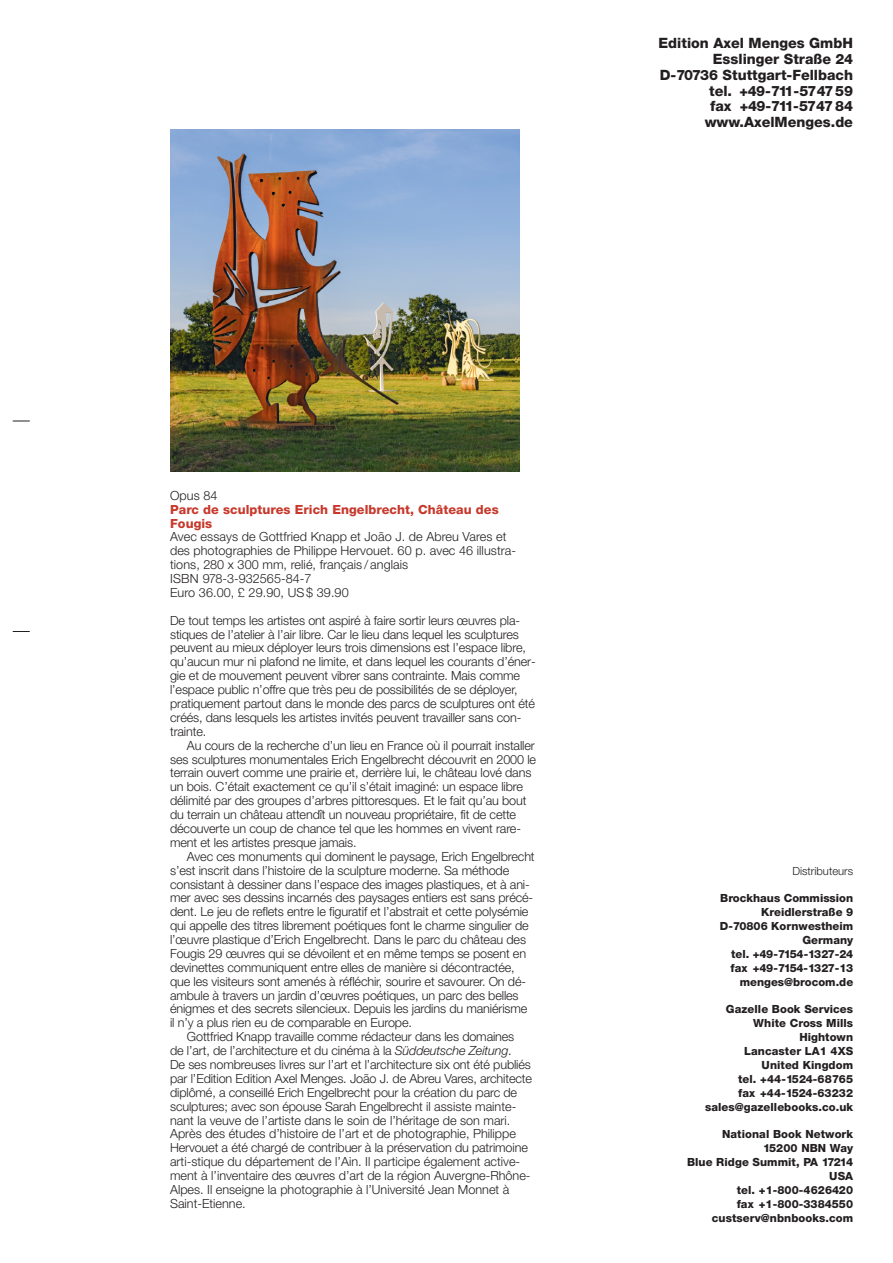
<style>
.page{position:relative;width:893px;height:1263px;background:#fff}
.page>*{position:absolute;margin:0;border:0;box-sizing:border-box;transform-origin:0 0}
.t1{font:800 14.25px/15.8px "Helvetica Neue";color:#231f20;text-align:right}
.t2{font:300 12.6px/14px "Helvetica Neue";letter-spacing:-.01em;color:#231f20}
.t3{font:800 12.6px/14px "Helvetica Neue";letter-spacing:.005em;color:#c7392c}
.t4{font:800 11.25px/14px "Helvetica Neue";letter-spacing:.005em;color:#231f20;text-align:right}
.t5{font:300 11.25px "Helvetica Neue";color:#231f20}
.s1{font-style:italic}
</style>
<div class="page">
<svg style="left:13px;top:421px;width:17px;height:1px"></svg>
<svg style="left:13px;top:631px;width:17px;height:1px"></svg>
<img style="left:171px;top:129px;width:349px;height:343px">
<p class="t1" style="left:658px;top:37px;width:196px">Edition Axel Menges GmbH<br>Esslinger Straße 24<br>D-70736 Stuttgart-Fellbach tel. +49-711-574759<br>fax +49-711-574784 www.AxelMenges.de</p>
<p class="t2" style="left:170px;top:489px;width:49px">Opus 84</p>
<p class="t3" style="left:170px;top:503px;width:330px">Parc de sculptures Erich Engelbrecht, Château des<br>Fougis</p>
<p class="t2" style="left:170px;top:531px;width:348px">Avec essays de Gottfried Knapp et João J. de Abreu Vares et des photographies de Philippe Hervouet. 60 p. avec 46 illustra&shy;tions, 280 x 300 mm, relié, français / anglais<br>ISBN 978-3-932565-84-7<br>Euro 36.00, £ 29.90, US $ 39.90</p>
<p class="t2" style="left:170px;top:614px;width:367px">De tout temps les artistes ont aspiré à faire sortir leurs œuvres pla&shy;stiques de l’atelier à l’air libre. Car le lieu dans lequel les sculptures peuvent au mieux déployer leurs trois dimensions est l’espace libre, qu’aucun mur ni plafond ne limite, et dans lequel les courants d’éner&shy;gie et de mouvement peuvent vibrer sans contrainte. Mais comme l’espace public n’offre que très peu de possibilités de se déployer, pratiquement partout dans le monde des parcs de sculptures ont été créés, dans lesquels les artistes invités peuvent travailler sans con&shy;trainte.</p>
<p class="t2" style="left:170px;top:739px;width:367px;text-indent:17px">Au cours de la recherche d’un lieu en France où il pourrait installer ses sculptures monumentales Erich Engelbrecht découvrit en 2000 le terrain ouvert comme une prairie et, derrière lui, le château lové dans un bois. C’était exactement ce qu’il s’était imaginé: un espace libre délimité par des groupes d’arbres pittoresques. Et le fait qu’au bout du terrain un château attendît un nouveau propriétaire, fit de cette découverte un coup de chance tel que les hommes en vivent rare&shy;ment et les artistes presque jamais.</p>
<p class="t2" style="left:187px;top:850px;width:349px">Avec ces monuments qui dominent le paysage, Erich Engelbrecht</p>
<p class="t2" style="left:170px;top:864px;width:341px">s’est inscrit dans l’histoire de la sculpture moderne. Sa méthode</p>
<p class="t2" style="left:170px;top:878px;width:361px">consistant à dessiner dans l’espace des images plastiques, et à ani-</p>
<p class="t2" style="left:170px;top:892px;width:365px">mer avec ses dessins incarnés des paysages entiers est sans précé-</p>
<p class="t2" style="left:170px;top:906px;width:360px">dent. Le jeu de reflets entre le figuratif et l’abstrait et cette polysémie</p>
<p class="t2" style="left:170px;top:920px;width:360px">qui appelle des titres librement poétiques font le charme singulier de</p>
<p class="t2" style="left:170px;top:934px;width:357px">l’œuvre plastique d’Erich Engelbrecht. Dans le parc du château des</p>
<p class="t2" style="left:170px;top:948px;width:358px">Fougis 29 œuvres qui se dévoilent et en même temps se posent en</p>
<p class="t2" style="left:170px;top:961px;width:346px">devinettes communiquent entre elles de manière si décontractée,</p>
<p class="t2" style="left:170px;top:975px;width:358px">que les visiteurs sont amenés à réfléchir, sourire et savourer. On dé-</p>
<p class="t2" style="left:170px;top:989px;width:350px">ambule à travers un jardin d’œuvres poétiques, un parc des belles</p>
<p class="t2" style="left:170px;top:1003px;width:359px">énigmes et des secrets silencieux. Depuis les jardins du maniérisme</p>
<p class="t2" style="left:170px;top:1017px;width:243px">il n’y a plus rien eu de comparable en Europe.</p>
<p class="t2" style="left:187px;top:1031px;width:329px">Gottfried Knapp travaille comme rédacteur dans les domaines</p>
<p class="t2" style="left:170px;top:1045px;width:343px">de l’art, de l’architecture et du cinéma à la <span class="s1">Süddeutsche Zeitung</span>.</p>
<p class="t2" style="left:170px;top:1059px;width:362px">De ses nombreuses livres sur l’art et l’architecture six ont été publiés</p>
<p class="t2" style="left:170px;top:1072px;width:363px">par l’Edition Edition Axel Menges. João J. de Abreu Vares, architecte</p>
<p class="t2" style="left:170px;top:1086px;width:349px">diplômé, a conseillé Erich Engelbrecht pour la création du parc de</p>
<p class="t2" style="left:170px;top:1100px;width:348px">sculptures; avec son épouse Sarah Engelbrecht il assiste mainte-</p>
<p class="t2" style="left:170px;top:1114px;width:342px">nant la veuve de l’artiste dans le soin de l’héritage de son mari.</p>
<p class="t2" style="left:170px;top:1128px;width:347px">Après des études d’histoire de l’art et de photographie, Philippe</p>
<p class="t2" style="left:170px;top:1142px;width:359px">Hervouet a été chargé de contribuer à la préservation du patrimoine</p>
<p class="t2" style="left:170px;top:1156px;width:352px">arti-stique du département de l’Ain. Il participe également active-</p>
<p class="t2" style="left:170px;top:1170px;width:362px">ment à l’inventaire des œuvres d’art de la région Auvergne-Rhône-</p>
<p class="t2" style="left:170px;top:1184px;width:341px">Alpes. Il enseigne la photographie à l’Université Jean Monnet à</p>
<p class="t2" style="left:170px;top:1197px;width:77px">Saint-Etienne.</p>
<p class="t5" style="left:792px;top:866px;width:62px">Distributeurs</p>
<p class="t4" style="left:720px;top:892px;width:135px">Brockhaus Commission<br>Kreidlerstraße 9<br>D-70806 Kornwestheim<br>Germany<br>tel. +49-7154-1327-24 fax +49-7154-1327-13 menges@brocom.de</p>
<p class="t4" style="left:705px;top:1003px;width:150px">Gazelle Book Services<br>White Cross Mills<br>Hightown<br>Lancaster LA1 4XS<br>United Kingdom<br>tel. +44-1524-68765<br>fax +44-1524-63232 sales@gazellebooks.co.uk</p>
<p class="t4" style="left:687px;top:1128px;width:168px">National Book Network<br>15200 NBN Way<br>Blue Ridge Summit, PA 17214<br>USA<br>tel. +1-800-4626420<br>fax +1-800-3384550 custserv@nbnbooks.com</p>
</div>
